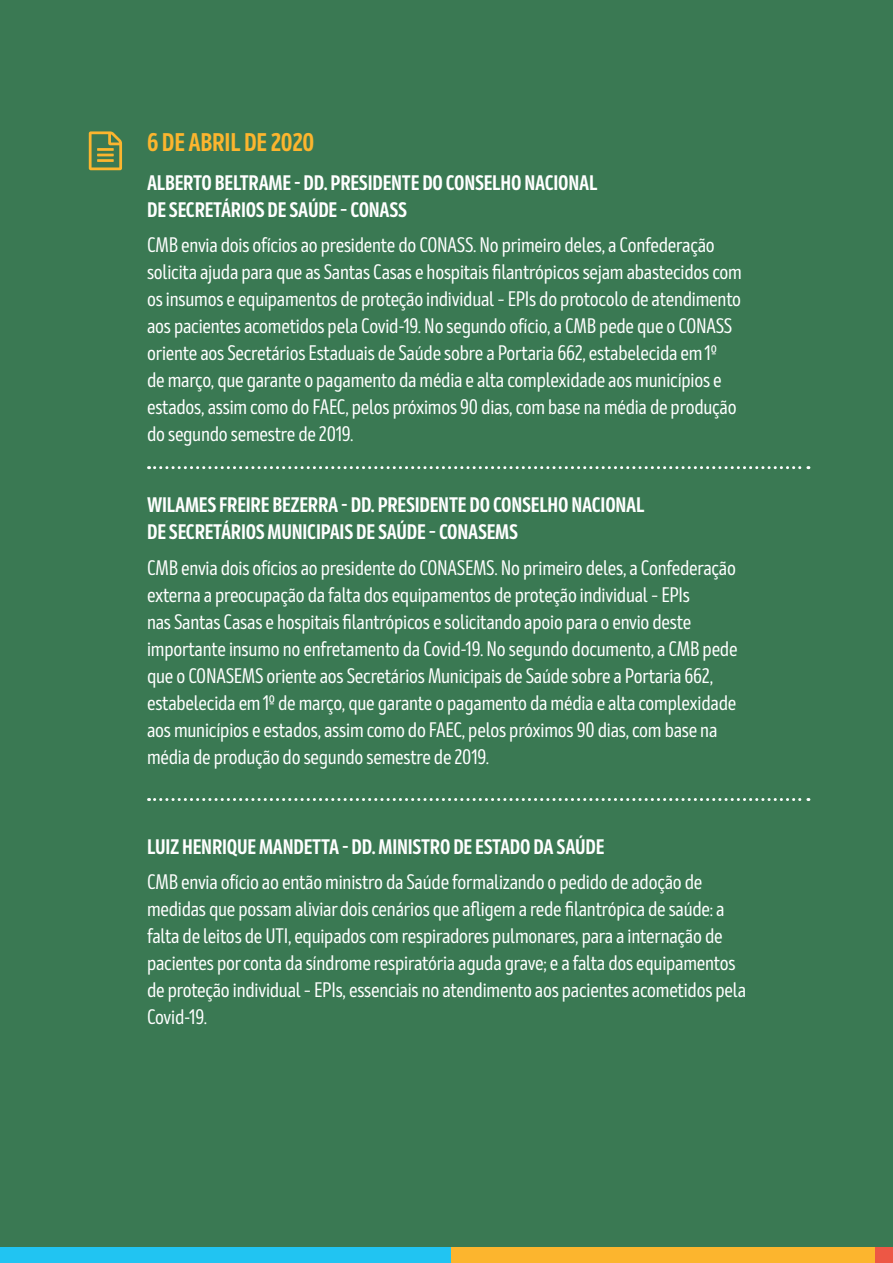
<style>
.page{position:relative;width:893px;height:1263px;background:#3a7953}
.page>*{position:absolute;margin:0;border:0;box-sizing:border-box;transform-origin:0 0}
.t1{font:700 25.5px "Mozer";letter-spacing:-.01em;color:#fcb52e}
.t2{font:21px/27px "Mozer";letter-spacing:-.01em;color:#fff}
.t3{font:700 21px/27px "Mozer";letter-spacing:-.01em;color:#fff}
</style>
<div class="page">
<div style="left:0;top:1248px;width:454px;height:15px;background:#21c4f2"></div>
<div style="left:452px;top:1248px;width:423px;height:15px;background:#fcb52e"></div>
<div style="left:875px;top:1248px;width:18px;height:15px;background:#ed5745"></div>
<svg style="left:149px;top:798px;width:660px;height:3px"></svg>
<svg style="left:89px;top:131px;width:33px;height:39px"></svg>
<svg style="left:149px;top:466px;width:660px;height:3px"></svg>
<p class="t1" style="left:147px;top:127px;width:169px">6 DE ABRIL DE 2020</p>
<p class="t3" style="left:147px;top:170px;width:452px">ALBERTO BELTRAME - DD. PRESIDENTE DO CONSELHO NACIONAL<br>DE SECRETÁRIOS DE SAÚDE – CONASS</p>
<p class="t2" style="left:147px;top:232px;width:596px">CMB envia dois ofícios ao presidente do CONASS. No primeiro deles, a Confederação solicita ajuda para que as Santas Casas e hospitais filantrópicos sejam abastecidos com os insumos e equipamentos de proteção individual – EPIs do protocolo de atendimento aos pacientes acometidos pela Covid-19. No segundo ofício, a CMB pede que o CONASS oriente aos Secretários Estaduais de Saúde sobre a Portaria 662, estabelecida em 1º<br>de março, que garante o pagamento da média e alta complexidade aos municípios e estados, assim como do FAEC, pelos próximos 90 dias, com base na média de produção do segundo semestre de 2019.</p>
<p class="t3" style="left:147px;top:492px;width:499px">WILAMES FREIRE BEZERRA - DD. PRESIDENTE DO CONSELHO NACIONAL<br>DE SECRETÁRIOS MUNICIPAIS DE SAÚDE – CONASEMS</p>
<p class="t2" style="left:147px;top:555px;width:592px">CMB envia dois ofícios ao presidente do CONASEMS. No primeiro deles, a Confederação externa a preocupação da falta dos equipamentos de proteção individual – EPIs<br>nas Santas Casas e hospitais filantrópicos e solicitando apoio para o envio deste importante insumo no enfretamento da Covid-19. No segundo documento, a CMB pede que o CONASEMS oriente aos Secretários Municipais de Saúde sobre a Portaria 662, estabelecida em 1º de março, que garante o pagamento da média e alta complexidade aos municípios e estados, assim como do FAEC, pelos próximos 90 dias, com base na média de produção do segundo semestre de 2019.</p>
<p class="t3" style="left:147px;top:833px;width:459px">LUIZ HENRIQUE MANDETTA - DD. MINISTRO DE ESTADO DA SAÚDE</p>
<p class="t2" style="left:147px;top:869px;width:601px">CMB envia ofício ao então ministro da Saúde formalizando o pedido de adoção de medidas que possam aliviar dois cenários que afligem a rede filantrópica de saúde: a falta de leitos de UTI, equipados com respiradores pulmonares, para a internação de pacientes por conta da síndrome respiratória aguda grave; e a falta dos equipamentos de proteção individual – EPIs, essenciais no atendimento aos pacientes acometidos pela Covid-19.</p>
</div>
